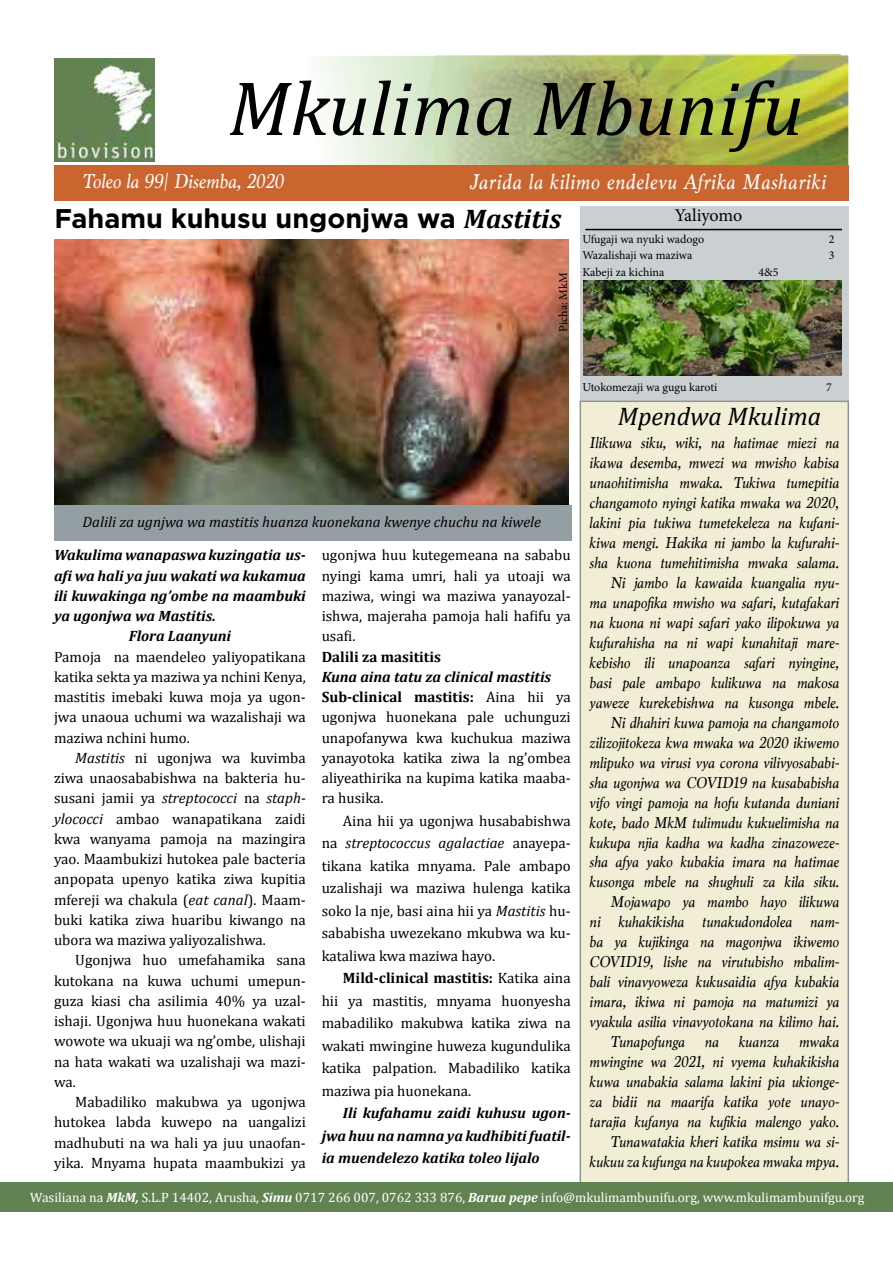
<style>
.page{position:relative;width:893px;height:1263px;background:#fff}
.page>*{position:absolute;margin:0;border:0;box-sizing:border-box;transform-origin:0 0}
.t1{font:italic 78px "Cambria";color:#000}
.t2{font:700 27px "Gotham";color:#000}
.t3{font:italic 25.5px "Cambria";color:#000}
.t4{font:italic 22.5px "Marion";letter-spacing:.03em;color:#fff}
.t5{font:italic 21px "Marion";color:#fff}
.t6{font:18px "Minion Pro";letter-spacing:-.005em;color:#000}
.t7{font:italic 16.5px/20px "Marion";color:#000;text-align:right}
.t8{font:300 16.5px "Helvetica Neue";color:#fff;scale:.85 1}
.t9{font:15px/20.2px "Cambria";color:#000;text-align:justify}
.t10{font:italic 700 15px/22.5px "Cambria";color:#000;text-align:justify}
.t11{font:italic 15px "Cambria";color:#000}
.t12{font:700 15px "Cambria";color:#000}
.t13{font:13.5px "Cambria";color:#fff}
.t14{font:12px "Minion Pro";color:#000}
.s1{font-family:"Cambria";font-style:italic}
.s2{font-style:italic}
.s3{font-weight:700;font-style:italic}
.s4{font-weight:700}
</style>
<div class="page">
<img style="left:55px;top:239px;width:514px;height:265px">
<div style="left:580px;top:401px;width:269px;height:788px;background:#f1eed5"></div>
<svg style="left:319px;top:56px;width:79px;height:109px"></svg>
<img style="left:400px;top:55px;width:448px;height:110px">
<div style="left:54px;top:165px;width:794px;height:36px;background:#ca652f"></div>
<img style="left:55px;top:58px;width:100px;height:103px">
<div style="left:580px;top:206px;width:269px;height:195px;background:#cad0d2"></div>
<hr style="left:585px;top:229px;width:257px;height:1px;background:#000">
<div style="left:0;top:1181px;width:893px;height:30px;background:#618352"></div>
<div style="left:54px;top:505px;width:517px;height:35px;background:#949fa3"></div>
<img style="left:583px;top:281px;width:258px;height:95px">
<h1 class="t1" style="left:228px;top:53px;width:577px">Mkulima Mbunifu</h1>
<h3 class="t5" style="left:83px;top:168px;width:202px">Toleo la 99| Disemba, 2020</h3>
<h3 class="t4" style="left:469px;top:167px;width:358px">Jarida la kilimo endelevu Afrika Mashariki</h3>
<h2 class="t2" style="left:55px;top:200px;width:508px">Fahamu kuhusu ungonjwa wa <span class="s1">Mastitis</span></h2>
<p class="t14" style="left:555px;top:332px;width:61px;rotate:-90deg">Picha: MkM</p>
<p class="t6" style="left:675px;top:203px;width:69px">Yaliyomo</p>
<p class="t14" style="left:582px;top:231px;width:123px">Ufugaji wa nyuki wadogo</p>
<p class="t14" style="left:829px;top:231px;width:7px">2</p>
<p class="t14" style="left:582px;top:247px;width:112px">Wazalishaji wa maziwa</p>
<p class="t14" style="left:829px;top:247px;width:7px">3</p>
<p class="t14" style="left:582px;top:264px;width:84px">Kabeji za kichina</p>
<p class="t14" style="left:758px;top:264px;width:22px">4&amp;5</p>
<p class="t11" style="left:82px;top:511px;width:460px">Dalili za ugnjwa wa mastitis huanza kuonekana kwenye chuchu na kiwele</p>
<p class="t10" style="left:54px;top:543px;width:253px">Wakulima wanapaswa kuzingatia us-</p>
<p class="t10" style="left:54px;top:564px;width:253px">afi wa hali ya juu wakati wa kukamua</p>
<p class="t10" style="left:54px;top:584px;width:253px">ili kuwakinga ng’ombe na maambuki</p>
<p class="t10" style="left:54px;top:604px;width:163px">ya ugonjwa wa Mastitis.</p>
<p class="t10" style="left:129px;top:624px;width:104px">Flora Laanyuni</p>
<p class="t9" style="left:54px;top:646px;width:253px">Pamoja na maendeleo yaliyopatikana katika sekta ya maziwa ya nchini Kenya, mastitis imebaki kuwa moja ya ugon&shy;jwa unaoua uchumi wa wazalishaji wa maziwa nchini humo.</p>
<p class="t9" style="left:54px;top:747px;width:253px;text-indent:21px"><span class="s2">Mastitis</span> ni ugonjwa wa kuvimba ziwa unaosababishwa na bakteria hu&shy;susani jamii ya <span class="s2">streptococci</span> na <span class="s2">staph&shy;ylococci</span> ambao wanapatikana zaidi kwa wanyama pamoja na mazingira yao. Maambukizi hutokea pale bacteria anpopata upenyo katika ziwa kupitia mfereji wa chakula (<span class="s2">eat canal</span>). Maam&shy;buki katika ziwa huaribu kiwango na ubora wa maziwa yaliyozalishwa.</p>
<p class="t9" style="left:54px;top:950px;width:253px;text-indent:21px">Ugonjwa huo umefahamika sana kutokana na kuwa uchumi umepun&shy;guza kiasi cha asilimia 40% ya uzal&shy;ishaji. Ugonjwa huu huonekana wakati wowote wa ukuaji wa ng’ombe, ulishaji na hata wakati wa uzalishaji wa mazi&shy;wa.</p>
<p class="t9" style="left:54px;top:1092px;width:253px;text-indent:21px">Mabadiliko makubwa ya ugonjwa hutokea labda kuwepo na uangalizi madhubuti na wa hali ya juu unaofan&shy;yika. Mnyama hupata maambukizi ya</p>
<p class="t9" style="left:322px;top:545px;width:250px">ugonjwa huu kutegemeana na sababu nyingi kama umri, hali ya utoaji wa maziwa, wingi wa maziwa yanayozal&shy;ishwa, majeraha pamoja hali hafifu ya usafi.</p>
<p class="t12" style="left:322px;top:646px;width:121px">Dalili za masititis</p>
<p class="t9" style="left:322px;top:666px;width:250px;text-align:left"><span class="s3">Kuna aina tatu za clinical mastitis<br></span><span class="s4">Sub-clinical mastitis:</span> Aina hii ya ugonjwa huonekana pale uchunguzi unapofanywa kwa kuchukua maziwa yanayotoka katika ziwa la ng’ombea aliyeathirika na kupima katika maaba&shy;ra husika.</p>
<p class="t9" style="left:322px;top:809px;width:250px;line-height:22.5px;text-indent:21px">Aina hii ya ugonjwa husababishwa na <span class="s2">streptococcus agalactiae</span> anayepa&shy;tikana katika mnyama. Pale ambapo uzalishaji wa maziwa hulenga katika soko la nje, basi aina hii ya <span class="s2">Mastitis</span> hu&shy;sababisha uwezekano mkubwa wa ku&shy;kataliwa kwa maziwa hayo.</p>
<p class="t9" style="left:322px;top:967px;width:250px;line-height:22.5px;text-indent:21px"><span class="s4">Mild-clinical mastitis:</span> Katika aina hii ya mastitis, mnyama huonyesha mabadiliko makubwa katika ziwa na wakati mwingine huweza kugundulika katika palpation. Mabadiliko katika maziwa pia huonekana.</p>
<p class="t10" style="left:322px;top:1101px;width:250px;text-indent:21px">Ili kufahamu zaidi kuhusu ugon&shy;jwa huu na namna ya kudhibiti fuatil&shy;ia muendelezo katika toleo lijalo</p>
<p class="t14" style="left:582px;top:379px;width:137px">Utokomezaji wa gugu karoti</p>
<p class="t14" style="left:826px;top:379px;width:7px">7</p>
<h3 class="t3" style="left:618px;top:398px;width:205px">Mpendwa Mkulima</h3>
<p class="t7" style="left:589px;top:433px;width:251px">Ilikuwa siku, wiki, na hatimae miezi na ikawa desemba, mwezi wa mwisho kabisa unaohitimisha mwaka. Tukiwa tumepitia changamoto nyingi katika mwaka wa 2020, lakini pia tukiwa tumetekeleza na kufani&shy;kiwa mengi. Hakika ni jambo la kufurahi&shy;sha kuona tumehitimisha mwaka salama.<br>Ni jambo la kawaida kuangalia nyu&shy;ma unapofika mwisho wa safari, kutafakari na kuona ni wapi safari yako ilipokuwa ya kufurahisha na ni wapi kunahitaji mare&shy;kebisho ili unapoanza safari nyingine, basi pale ambapo kulikuwa na makosa yaweze kurekebishwa na kusonga mbele.<br>Ni dhahiri kuwa pamoja na changamoto zilizojitokeza kwa mwaka wa 2020 ikiwemo mlipuko wa virusi vya corona vilivyosababi&shy;sha ugonjwa wa COVID19 na kusababisha vifo vingi pamoja na hofu kutanda duniani kote, bado MkM tulimudu kukuelimisha na kukupa njia kadha wa kadha zinazoweze&shy;sha afya yako kubakia imara na hatimae kusonga mbele na shughuli za kila siku.<br>Mojawapo ya mambo hayo ilikuwa<br>ni kuhakikisha tunakudondolea nam&shy;ba ya kujikinga na magonjwa ikiwemo COVID19, lishe na virutubisho mbalim&shy;bali vinavyoweza kukusaidia afya kubakia imara, ikiwa ni pamoja na matumizi ya vyakula asilia vinavyotokana na kilimo hai.<br>Tunapofunga na kuanza mwaka mwingine wa 2021, ni vyema kuhakikisha kuwa unabakia salama lakini pia ukionge&shy;za bidii na maarifa katika yote unayo&shy;tarajia kufanya na kufikia malengo yako.<br>Tunawatakia kheri katika msimu wa si&shy;kukuu za kufunga na kuupokea mwaka mpya.</p>
<p class="t8" style="left:45px;top:1182px;width:940px"><span class="s3">MkM,</span> S.L.P 14402, Arusha, <span class="s3">Simu</span> 0717 266 007, 0762 333 876 <span class="s3">Barua pepe</span> info@mkulimambunifu.org, www.mkulimambunifu.org</p>
<p class="t13" style="left:30px;top:1189px;width:836px">Wasiliana na <span class="s3">MkM,</span> S.L.P 14402, Arusha, <span class="s3">Simu</span> 0717 266 007, 0762 333 876, <span class="s3">Barua pepe</span> info@mkulimambunifu.org, www.mkulimambunifgu.org</p>
</div>
